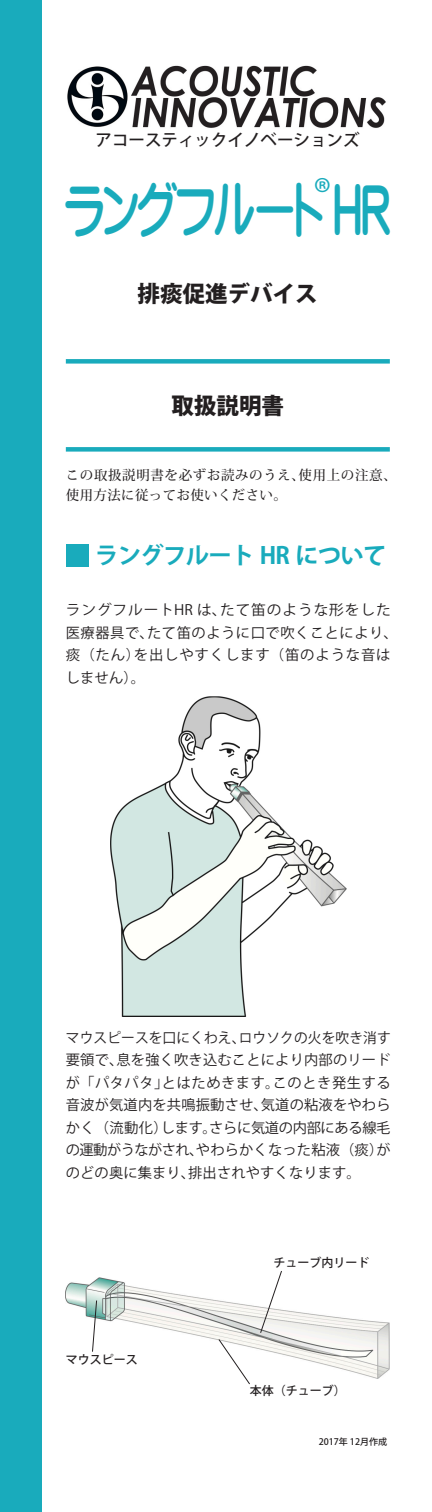
<style>
.page{position:relative;width:432px;height:1512px;background:#fff}
.page>*{position:absolute;margin:0;border:0;box-sizing:border-box;transform-origin:0 0}
.標準{font:57.45px "Yenti EGP Extra SJIS";letter-spacing:-.06em;color:#19abbc;scale:.76 1}
.t1{font:39px "Koz Go Pro";color:#19abbc}
.標準-2{font:700 23.4px "Koz Go Pro";letter-spacing:-.03em;color:#19abbc}
.標準-3{font:800 22.5px "Koz Go Pr 6 N";color:#231f20}
.t2{font:500 16.5px "Koz Go Pr 6 N";color:#231f20}
.標準-4{font:14.25px/22.5px "Koz Go Pr 6 N";letter-spacing:.04em;color:#231f20;text-align:justify;scale:.96 1}
.標準-5{font:14.25px/22.5px "Koz Go Pr 6 N";letter-spacing:.04em;color:#231f20}
.標準-6{font:500 13.5px/19.5px "Koz Min Pr 6 N";letter-spacing:.045em;color:#231f20}
.t3{font:500 12px "Koz Go Pr 6 N";color:#231f20}
.標準-7{font:500 9px "Koz Go Pr 6 N";color:#231f20}
.s1{font-size:62.25px}
</style>
<div class="page">
<div style="left:66px;top:447px;width:324px;height:5px;background:#19abbc"></div>
<div style="left:66px;top:359px;width:324px;height:5px;background:#19abbc"></div>
<img style="left:66px;top:1278px;width:324px;height:100px">
<div style="left:0;top:0;width:41px;height:1512px;background:#19abbc"></div>
<div style="left:66px;top:544px;width:23px;height:22px;background:#19abbc"></div>
<svg style="left:92px;top:1300px;width:5px;height:52px"></svg>
<svg style="left:260px;top:1271px;width:23px;height:63px"></svg>
<svg style="left:218px;top:1338px;width:33px;height:47px"></svg>
<img style="left:110px;top:696px;width:236px;height:321px">
<img style="left:67px;top:65px;width:319px;height:63px">
<p class="t2" style="left:96px;top:130px;width:265px">アコースティックイノベーションズ</p>
<p class="t1" style="left:313px;top:169px;width:19px">®</p>
<p class="標準" style="left:64px;top:181px;width:431px">ラングフルート <span class="s1">HR</span></p>
<p class="標準-3" style="left:138px;top:281px;width:181px">排痰促進デバイス</p>
<p class="標準-3" style="left:172px;top:393px;width:114px">取扱説明書</p>
<p class="標準-6" style="left:66px;top:466px;width:332px">この取扱説明書を必ずお読みのうえ、使用上の注意、使用方法に従ってお使いください。</p>
<p class="標準-2" style="left:95px;top:541px;width:293px">ラングフルート HR について</p>
<p class="標準-5" style="left:66px;top:599px;width:334px">ラングフルートHR は、たて笛のような形をした医療器具で、たて笛のように口で吹くことにより、痰（たん）を出しやすくします（笛のような音はしません）。</p>
<p class="標準-4" style="left:66px;top:1026px;width:340px">マウスピースを口にくわえ、ロウソクの火を吹き消す要領で、息を強く吹き込むことにより内部のリードが「パタパタ」とはためきます。このとき発生する音波が気道内を共鳴振動させ、気道の粘液をやわらかく（流動化）します。さらに気道の内部にある線毛の運動がうながされ、やわらかくなった粘液（痰）がのどの奥に集まり、排出されやすくなります。</p>
<p class="t3" style="left:66px;top:1353px;width:73px">マウスピース</p>
<p class="t3" style="left:273px;top:1256px;width:97px">チューブ内リード</p>
<p class="t3" style="left:250px;top:1384px;width:97px">本体（チューブ）</p>
<p class="標準-7" style="left:319px;top:1437px;width:70px">2017年 12月作成</p>
</div>
